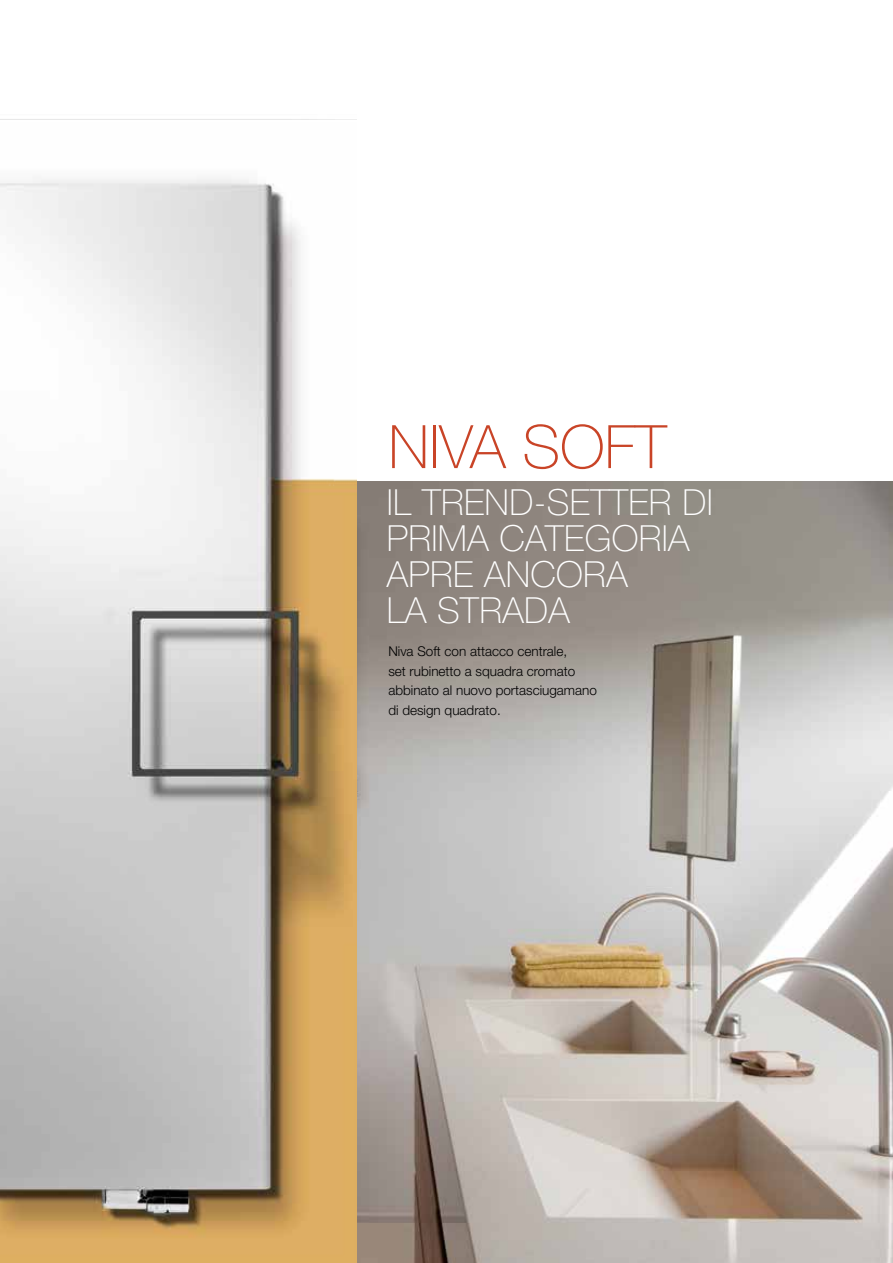
<style>
.page{position:relative;width:893px;height:1263px;background:#fff}
.page>*{position:absolute;margin:0;border:0;box-sizing:border-box;transform-origin:0 0}
.t1{font:100 60px "Helvetica Neue LT Std";color:#c94427}
.t2{font:100 36px/36px "Helvetica Neue LT Std";letter-spacing:.01em;color:#fff}
.t3{font:300 13.5px/19.5px "Helvetica Neue LT Std";color:#000}
</style>
<div class="page">
<img style="left:357px;top:482px;width:536px;height:781px">
<img style="left:0;top:119px;width:357px;height:1144px">
<h1 class="t1" style="left:388px;top:412px;width:280px">NIVA SOFT</h1>
<h2 class="t2" style="left:387px;top:484px;width:328px">IL TREND-SETTER DI<br>PRIMA CATEGORIA<br>APRE ANCORA<br>LA STRADA</h2>
<p class="t3" style="left:388px;top:641px;width:210px">Niva Soft con attacco centrale,<br>set rubinetto a squadra cromato abbinato al nuovo portasciugamano di design quadrato.</p>
</div>
